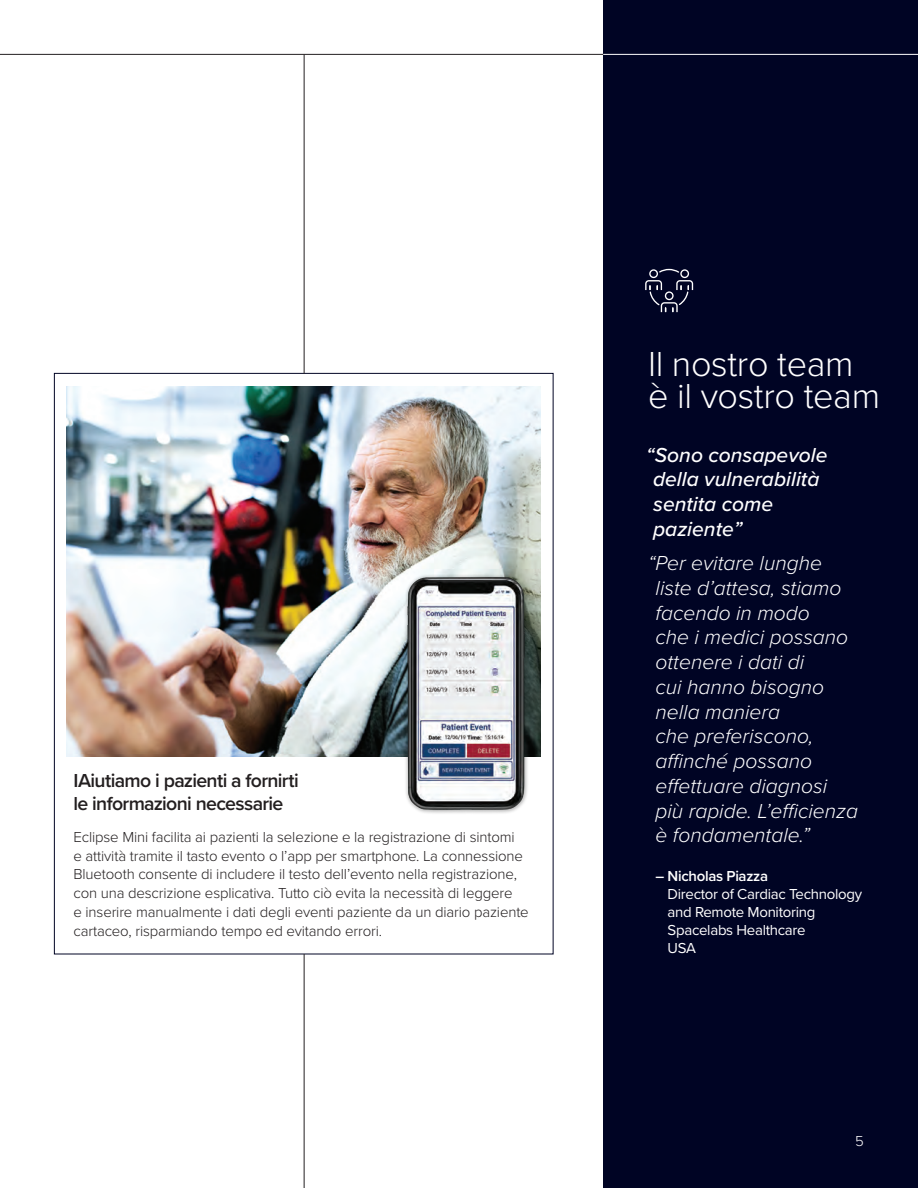
<style>
.page{position:relative;width:918px;height:1188px;background:#fff}
.page>*{position:absolute;margin:0;border:0;box-sizing:border-box;transform-origin:0 0}
.t1{font:300 36px/31.5px "Proxima Nova";letter-spacing:-.01em;color:#fff}
.t2{font:italic 300 21px/24.8px "Proxima Nova";color:#fff}
.t3{font:italic 500 21px/24.8px "Proxima Nova";color:#fff}
.t4{font:600 19.5px/22.5px "Proxima Nova";letter-spacing:-.035em;color:#231f20}
.t5{font:300 15px/18.8px "Proxima Nova";letter-spacing:-.01em;color:#231f20}
.t6{font:15px/18px "Proxima Nova";letter-spacing:-.02em;color:#fff}
.t7{font:300 15px "Proxima Nova";color:#fff}
.s1{font-weight:600}
</style>
<div class="page">
<div style="left:603px;top:0;width:315px;height:1188px;background:#000424"></div>
<img style="left:67px;top:386px;width:474px;height:371px">
<hr style="left:0;top:54px;width:603px;height:1px;background:#231f20">
<hr style="left:304px;top:55px;width:1px;height:319px;background:#231f20">
<hr style="left:304px;top:954px;width:1px;height:234px;background:#231f20">
<svg style="left:645px;top:268px;width:49px;height:45px"></svg>
<hr style="left:603px;top:54px;width:315px;height:1px;background:#fff">
<img style="left:393px;top:512px;width:148px;height:301px">
<p class="t4" style="left:74px;top:769px;width:227px">IAiutiamo i pazienti a fornirti le informazioni necessarie</p>
<p class="t5" style="left:74px;top:827px;width:457px">Eclipse Mini facilita ai pazienti la selezione e la registrazione di sintomi<br>e attività tramite il tasto evento o l’app per smartphone. La connessione Bluetooth consente di includere il testo dell’evento nella registrazione, con una descrizione esplicativa. Tutto ciò evita la necessità di leggere<br>e inserire manualmente i dati degli eventi paziente da un diario paziente cartaceo, risparmiando tempo ed evitando errori.</p>
<p class="t1" style="left:648px;top:346px;width:234px">Il nostro team è il vostro team</p>
<p class="t3" style="left:653px;top:441px;width:176px;text-indent:-7px">“Sono consapevole della vulnerabilità sentita come paziente”</p>
<p class="t2" style="left:656px;top:550px;width:204px;text-indent:-8px">“Per evitare lunghe liste d’attesa, stiamo facendo in modo<br>che i medici possano ottenere i dati di<br>cui hanno bisogno nella maniera<br>che preferiscono, affinché possano effettuare diagnosi più rapide. L’efficienza è fondamentale.”</p>
<p class="t6" style="left:668px;top:866px;width:196px;text-indent:-12px"><span class="s1">– Nicholas Piazza<br></span>Director of Cardiac Technology and Remote Monitoring<br>Spacelabs Healthcare<br>USA</p>
<p class="t7" style="left:855px;top:1130px;width:10px">5</p>
</div>
